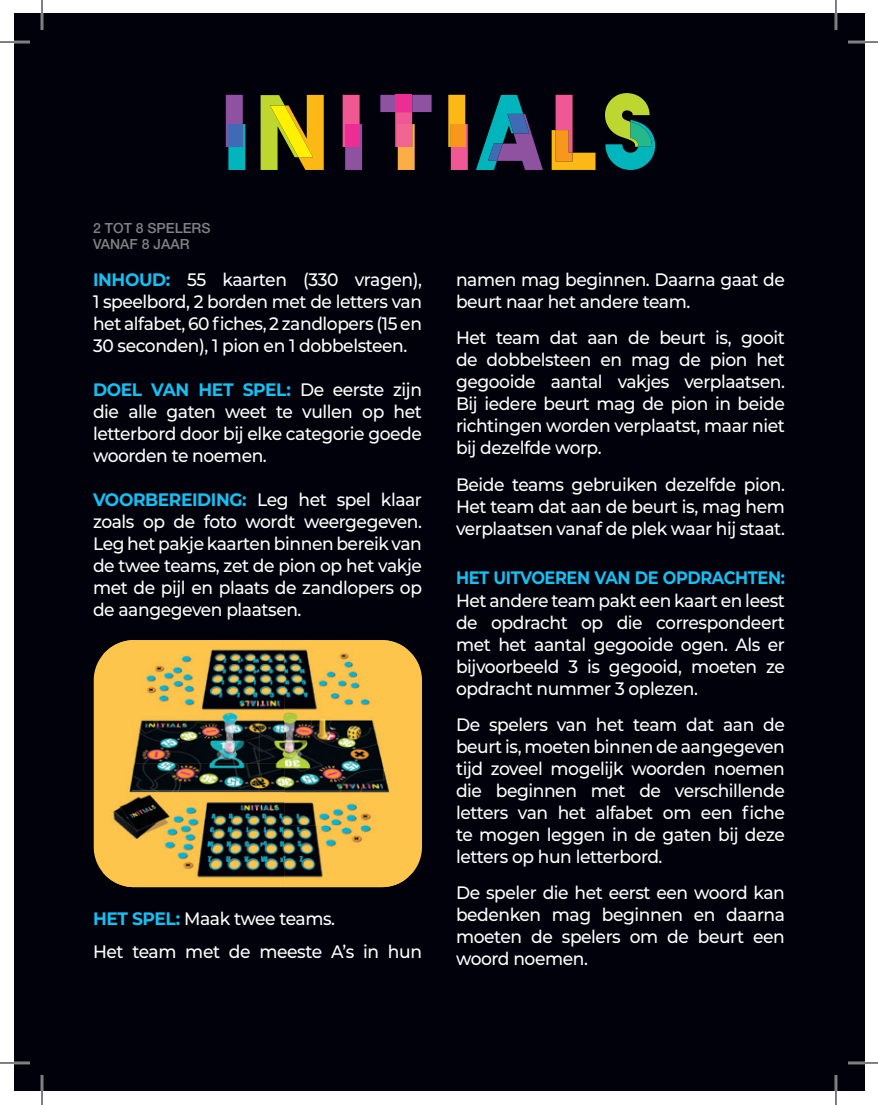
<style>
.page{position:relative;width:878px;height:1105px;background:#fff}
.page>*{position:absolute;margin:0;border:0;box-sizing:border-box;transform-origin:0 0}
.t1{font:500 18px/22px "Montserrat";letter-spacing:-.025em;color:#fff;text-align:justify;scale:.95 1}
.t2{font:700 18px "Montserrat";letter-spacing:-.025em;color:#15c0f2;scale:.9 1}
.t3{font:500 14px/16px "Helvetica Neue LT Std";color:#808285}
.s1{font-weight:700;color:#15c0f2}
</style>
<div class="page">
<div style="left:14px;top:14px;width:850px;height:1077px;background:#00010a"></div>
<div style="left:94px;top:640px;width:328px;height:247px;background:#fec54d;border-radius:40px"></div>
<img style="left:103px;top:640px;width:181px;height:247px">
<img style="left:284px;top:640px;width:121px;height:185px">
<img style="left:284px;top:825px;width:110px;height:62px">
<svg style="left:476px;top:95px;width:67px;height:75px"></svg>
<svg style="left:226px;top:95px;width:19px;height:75px"></svg>
<div style="left:228px;top:124px;width:15px;height:23px;background:#406ab4"></div>
<svg style="left:343px;top:95px;width:19px;height:75px"></svg>
<div style="left:345px;top:124px;width:14px;height:23px;background:#ed2d94"></div>
<svg style="left:380px;top:95px;width:51px;height:75px"></svg>
<div style="left:395px;top:95px;width:17px;height:17px;background:#ed2d94"></div>
<svg style="left:448px;top:95px;width:20px;height:75px"></svg>
<div style="left:451px;top:124px;width:14px;height:23px;background:#f7971d"></div>
<svg style="left:551px;top:95px;width:44px;height:75px"></svg>
<svg style="left:261px;top:95px;width:63px;height:75px"></svg>
<svg style="left:605px;top:93px;width:50px;height:77px"></svg>
<hr style="left:0;top:41px;width:30px;height:2px;background:#fff">
<hr style="left:848px;top:41px;width:30px;height:2px;background:#fff">
<hr style="left:0;top:1061px;width:30px;height:3px;background:#fff">
<hr style="left:848px;top:1061px;width:30px;height:3px;background:#fff">
<hr style="left:41px;top:0;width:2px;height:30px;background:#fff">
<hr style="left:41px;top:1074px;width:2px;height:30px;background:#fff">
<hr style="left:834px;top:0;width:3px;height:30px;background:#fff">
<hr style="left:834px;top:1074px;width:3px;height:30px;background:#fff">
<hr style="left:0;top:42px;width:30px;height:1px;background:#000">
<hr style="left:848px;top:42px;width:30px;height:1px;background:#000">
<hr style="left:0;top:1062px;width:30px;height:1px;background:#000">
<hr style="left:848px;top:1062px;width:30px;height:1px;background:#000">
<hr style="left:42px;top:0;width:1px;height:30px;background:#000">
<hr style="left:42px;top:1074px;width:1px;height:30px;background:#000">
<hr style="left:835px;top:0;width:1px;height:30px;background:#000">
<hr style="left:835px;top:1074px;width:1px;height:30px;background:#000">
<p class="t3" style="left:93px;top:220px;width:119px">2 TOT 8 SPELERS<br>VANAF 8 JAAR</p>
<p class="t1" style="left:93px;top:268px;width:348px"><span class="s1">INHOUD:</span> 55 kaarten (330 vragen), 1 speelbord, 2 borden met de letters van het alfabet, 60 fiches, 2 zandlopers (15 en 30 seconden), 1 pion en 1 dobbelsteen.</p>
<p class="t1" style="left:93px;top:378px;width:348px"><span class="s1">DOEL VAN HET SPEL:</span> De eerste zijn die alle gaten weet te vullen op het letterbord door bij elke categorie goede woorden te noemen.</p>
<p class="t1" style="left:93px;top:488px;width:348px"><span class="s1">VOORBEREIDING:</span> Leg het spel klaar zoals op de foto wordt weergegeven.<br>Leg het pakje kaarten binnen bereik van de twee teams, zet de pion op het vakje met de pijl en plaats de zandlopers op de aangegeven plaatsen.</p>
<p class="t1" style="left:93px;top:900px;width:348px;line-height:33.4px"><span class="s1">HET SPEL:</span> Maak twee teams.<br>Het team met de meeste A’s in hun</p>
<p class="t1" style="left:456px;top:268px;width:348px">namen mag beginnen. Daarna gaat de beurt naar het andere team.</p>
<p class="t1" style="left:456px;top:326px;width:348px">Het team dat aan de beurt is, gooit de dobbelsteen en mag de pion het gegooide aantal vakjes verplaatsen.<br>Bij iedere beurt mag de pion in beide richtingen worden verplaatst, maar niet bij dezelfde worp.</p>
<p class="t1" style="left:456px;top:472px;width:348px">Beide teams gebruiken dezelfde pion.<br>Het team dat aan de beurt is, mag hem verplaatsen vanaf de plek waar hij staat.</p>
<p class="t2" style="left:456px;top:565px;width:367px">HET UITVOEREN VAN DE OPDRACHTEN:</p>
<p class="t1" style="left:456px;top:588px;width:348px">Het andere team pakt een kaart en leest de opdracht op die correspondeert met het aantal gegooide ogen. Als er bijvoorbeeld 3 is gegooid, moeten ze opdracht nummer 3 oplezen.</p>
<p class="t1" style="left:456px;top:712px;width:348px">De spelers van het team dat aan de beurt is, moeten binnen de aangegeven tijd zoveel mogelijk woorden noemen die beginnen met de verschillende letters van het alfabet om een fiche te mogen leggen in de gaten bij deze letters op hun letterbord.</p>
<p class="t1" style="left:456px;top:880px;width:348px">De speler die het eerst een woord kan bedenken mag beginnen en daarna moeten de spelers om de beurt een woord noemen.</p>
</div>
